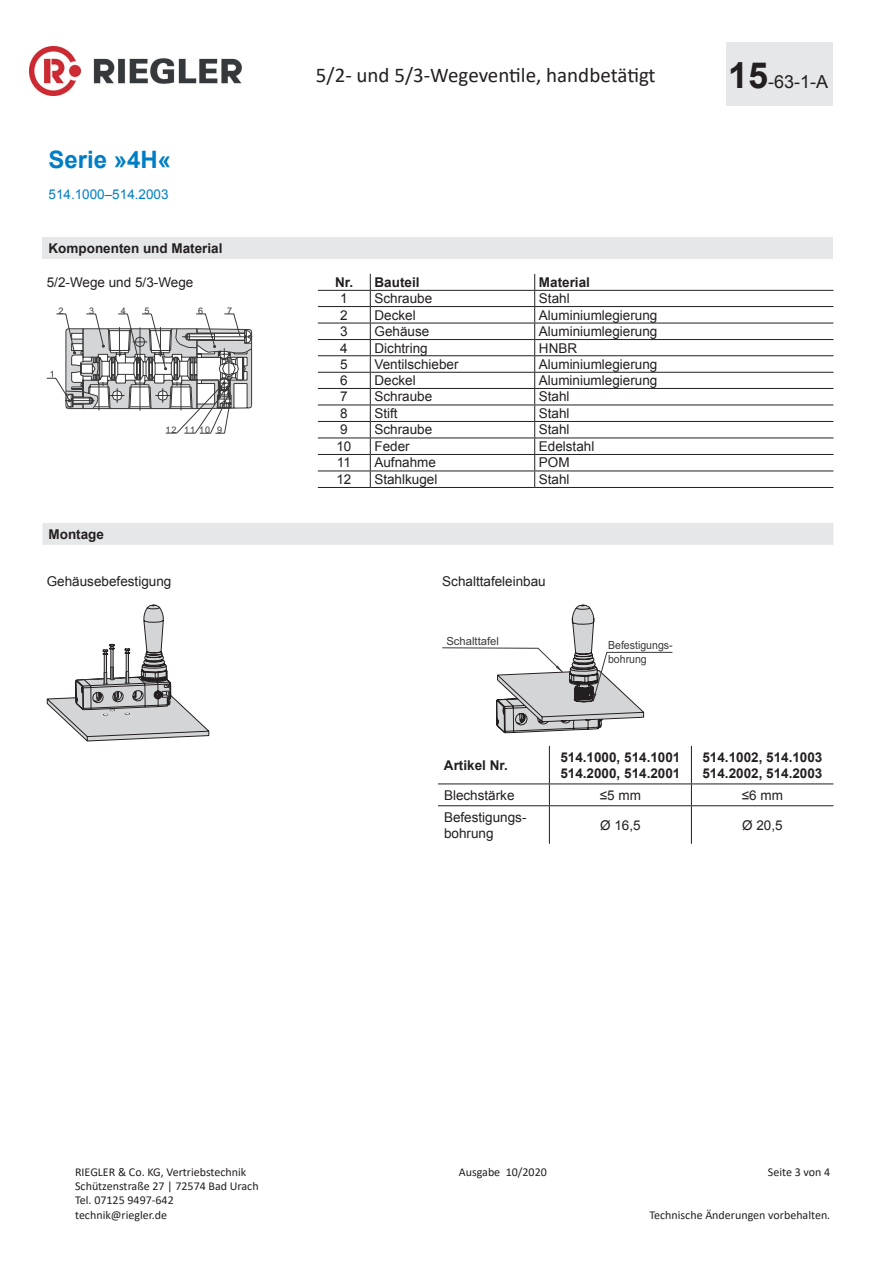
<style>
.page{position:relative;width:893px;height:1263px;background:#fff}
.page>*{position:absolute;margin:0;border:0;box-sizing:border-box;transform-origin:0 0}
.t1{font:700 24px "Arial";color:#007ec5}
.t2{font:21px "Calibri";color:#231f20}
.t3{font:18px "Arial";color:#231f20}
.t4{font:13.5px/16.2px "Arial";color:#231f20}
.t5{font:700 13.5px/16.2px "Arial";color:#231f20}
.t6{font:13.5px "Arial";color:#007ec5}
.t7{font:12px/14.4px "Calibri";color:#231f20}
.t8{font:11.25px/13.5px "Arial";color:#383839;scale:.94 1}
.t9{font:11.25px "Arial";color:#383839}
.t10{font:9px "Arial";color:#383839}
.s1{font-weight:700;font-size:36px}
</style>
<div class="page">
<div style="left:727px;top:43px;width:106px;height:63px;background:#e6e7e9"></div>
<img style="left:29px;top:47px;width:212px;height:48px">
<div style="left:43px;top:237px;width:790px;height:22px;background:#e6e7e9"></div>
<svg style="left:47px;top:313px;width:206px;height:121px"></svg>
<hr style="left:318px;top:290px;width:52px;height:1px;background:#231f20">
<hr style="left:370px;top:290px;width:165px;height:1px;background:#231f20">
<hr style="left:535px;top:290px;width:298px;height:1px;background:#231f20">
<hr style="left:318px;top:306px;width:52px;height:1px;background:#231f20">
<hr style="left:370px;top:306px;width:165px;height:1px;background:#231f20">
<hr style="left:535px;top:306px;width:298px;height:1px;background:#231f20">
<hr style="left:318px;top:323px;width:52px;height:1px;background:#231f20">
<hr style="left:370px;top:323px;width:165px;height:1px;background:#231f20">
<hr style="left:535px;top:323px;width:298px;height:1px;background:#231f20">
<hr style="left:318px;top:339px;width:52px;height:1px;background:#231f20">
<hr style="left:370px;top:339px;width:165px;height:1px;background:#231f20">
<hr style="left:535px;top:339px;width:298px;height:1px;background:#231f20">
<hr style="left:318px;top:355px;width:52px;height:1px;background:#231f20">
<hr style="left:370px;top:355px;width:165px;height:1px;background:#231f20">
<hr style="left:535px;top:355px;width:298px;height:1px;background:#231f20">
<hr style="left:318px;top:372px;width:52px;height:1px;background:#231f20">
<hr style="left:370px;top:372px;width:165px;height:1px;background:#231f20">
<hr style="left:535px;top:372px;width:298px;height:1px;background:#231f20">
<hr style="left:318px;top:388px;width:52px;height:1px;background:#231f20">
<hr style="left:370px;top:388px;width:165px;height:1px;background:#231f20">
<hr style="left:535px;top:388px;width:298px;height:1px;background:#231f20">
<hr style="left:318px;top:405px;width:52px;height:1px;background:#231f20">
<hr style="left:370px;top:405px;width:165px;height:1px;background:#231f20">
<hr style="left:535px;top:405px;width:298px;height:1px;background:#231f20">
<hr style="left:318px;top:421px;width:52px;height:1px;background:#231f20">
<hr style="left:370px;top:421px;width:165px;height:1px;background:#231f20">
<hr style="left:535px;top:421px;width:298px;height:1px;background:#231f20">
<hr style="left:318px;top:438px;width:52px;height:1px;background:#231f20">
<hr style="left:370px;top:438px;width:165px;height:1px;background:#231f20">
<hr style="left:535px;top:438px;width:298px;height:1px;background:#231f20">
<hr style="left:318px;top:454px;width:52px;height:1px;background:#231f20">
<hr style="left:370px;top:454px;width:165px;height:1px;background:#231f20">
<hr style="left:535px;top:454px;width:298px;height:1px;background:#231f20">
<hr style="left:318px;top:471px;width:52px;height:1px;background:#231f20">
<hr style="left:370px;top:471px;width:165px;height:1px;background:#231f20">
<svg style="left:370px;top:274px;width:1px;height:213px"></svg>
<hr style="left:535px;top:471px;width:298px;height:1px;background:#231f20">
<svg style="left:534px;top:274px;width:1px;height:213px"></svg>
<hr style="left:318px;top:487px;width:52px;height:1px;background:#231f20">
<hr style="left:370px;top:487px;width:165px;height:1px;background:#231f20">
<hr style="left:535px;top:487px;width:298px;height:1px;background:#231f20">
<div style="left:43px;top:523px;width:790px;height:22px;background:#e6e7e9"></div>
<svg style="left:47px;top:605px;width:162px;height:136px"></svg>
<svg style="left:442px;top:605px;width:231px;height:128px"></svg>
<hr style="left:549px;top:746px;width:1px;height:37px;background:#231f20">
<hr style="left:691px;top:746px;width:1px;height:37px;background:#231f20">
<hr style="left:438px;top:783px;width:111px;height:1px;background:#231f20">
<hr style="left:549px;top:783px;width:142px;height:1px;background:#231f20">
<svg style="left:549px;top:784px;width:1px;height:21px"></svg>
<hr style="left:691px;top:783px;width:142px;height:1px;background:#231f20">
<svg style="left:691px;top:784px;width:1px;height:21px"></svg>
<hr style="left:438px;top:805px;width:111px;height:1px;background:#231f20">
<hr style="left:549px;top:805px;width:142px;height:1px;background:#231f20">
<hr style="left:549px;top:806px;width:1px;height:38px;background:#231f20">
<hr style="left:691px;top:805px;width:142px;height:1px;background:#231f20">
<hr style="left:691px;top:806px;width:1px;height:38px;background:#231f20">
<h1 class="t1" style="left:49px;top:144px;width:124px">Serie »4H«</h1>
<p class="t6" style="left:49px;top:185px;width:122px">514.1000–514.2003</p>
<p class="t5" style="left:49px;top:240px;width:176px">Komponenten und Material</p>
<p class="t4" style="left:47px;top:274px;width:148px">5/2-Wege und 5/3-Wege</p>
<p class="t10" style="left:59px;top:305px;width:7px">2</p>
<p class="t10" style="left:89px;top:304px;width:7px">3</p>
<p class="t10" style="left:121px;top:305px;width:7px">4</p>
<p class="t10" style="left:145px;top:304px;width:7px">5</p>
<p class="t10" style="left:198px;top:305px;width:7px">6</p>
<p class="t10" style="left:227px;top:305px;width:7px">7</p>
<p class="t10" style="left:165px;top:424px;width:58px">12 11 10 9</p>
<h2 class="t2" style="left:316px;top:61px;width:341px">5/2- und 5/3-Wegeventile, handbetätigt</h2>
<h3 class="t3" style="left:728px;top:69px;width:102px"><span class="s1">15</span>-63-1-A</h3>
<p class="t5" style="left:335px;top:274px;width:86px">Nr. Bauteil</p>
<p class="t5" style="left:539px;top:274px;width:53px">Material</p>
<p class="t4" style="left:340px;top:291px;width:9px">1</p>
<p class="t4" style="left:375px;top:291px;width:59px">Schraube</p>
<p class="t4" style="left:539px;top:291px;width:32px">Stahl</p>
<p class="t4" style="left:340px;top:307px;width:9px">2</p>
<p class="t4" style="left:374px;top:307px;width:43px">Deckel</p>
<p class="t4" style="left:539px;top:307px;width:120px">Aluminiumlegierung</p>
<p class="t4" style="left:340px;top:323px;width:9px">3</p>
<p class="t4" style="left:374px;top:323px;width:56px">Gehäuse</p>
<p class="t4" style="left:539px;top:323px;width:120px">Aluminiumlegierung</p>
<p class="t4" style="left:340px;top:340px;width:9px">4</p>
<p class="t4" style="left:374px;top:340px;width:55px">Dichtring</p>
<p class="t4" style="left:539px;top:340px;width:40px">HNBR</p>
<p class="t4" style="left:340px;top:356px;width:9px">5</p>
<p class="t4" style="left:374px;top:356px;width:86px">Ventilschieber</p>
<p class="t4" style="left:539px;top:356px;width:120px">Aluminiumlegierung</p>
<p class="t4" style="left:340px;top:373px;width:9px">6</p>
<p class="t4" style="left:374px;top:373px;width:43px">Deckel</p>
<p class="t4" style="left:539px;top:373px;width:120px">Aluminiumlegierung</p>
<p class="t4" style="left:340px;top:389px;width:9px">7</p>
<p class="t4" style="left:374px;top:389px;width:59px">Schraube</p>
<p class="t4" style="left:539px;top:389px;width:32px">Stahl</p>
<p class="t4" style="left:340px;top:405px;width:9px">8</p>
<p class="t4" style="left:374px;top:405px;width:25px">Stift</p>
<p class="t4" style="left:539px;top:405px;width:32px">Stahl</p>
<p class="t4" style="left:340px;top:422px;width:9px">9</p>
<p class="t4" style="left:374px;top:422px;width:59px">Schraube</p>
<p class="t4" style="left:539px;top:422px;width:32px">Stahl</p>
<p class="t4" style="left:336px;top:438px;width:17px">10</p>
<p class="t4" style="left:374px;top:438px;width:37px">Feder</p>
<p class="t4" style="left:539px;top:438px;width:57px">Edelstahl</p>
<p class="t4" style="left:337px;top:455px;width:16px">11</p>
<p class="t4" style="left:374px;top:455px;width:63px">Aufnahme</p>
<p class="t4" style="left:539px;top:455px;width:32px">POM</p>
<p class="t4" style="left:336px;top:471px;width:17px">12</p>
<p class="t4" style="left:374px;top:471px;width:65px">Stahlkugel</p>
<p class="t4" style="left:539px;top:471px;width:32px">Stahl</p>
<p class="t5" style="left:49px;top:526px;width:57px">Montage</p>
<p class="t4" style="left:47px;top:573px;width:126px">Gehäusebefestigung</p>
<p class="t4" style="left:442px;top:573px;width:105px">Schalttafeleinbau</p>
<p class="t9" style="left:446px;top:633px;width:54px">Schalttafel</p>
<p class="t8" style="left:608px;top:638px;width:70px">Befestigungs&shy;bohrung</p>
<p class="t5" style="left:444px;top:757px;width:65px">Artikel Nr.</p>
<p class="t5" style="left:560px;top:749px;width:122px">514.1000, 514.1001<br>514.2000, 514.2001</p>
<p class="t5" style="left:702px;top:749px;width:122px">514.1002, 514.1003<br>514.2002, 514.2003</p>
<p class="t4" style="left:444px;top:787px;width:72px">Blechstärke</p>
<p class="t4" style="left:600px;top:787px;width:43px">≤5 mm</p>
<p class="t4" style="left:742px;top:787px;width:43px">≤6 mm</p>
<p class="t4" style="left:444px;top:809px;width:84px">Befestigungs&shy;bohrung</p>
<p class="t4" style="left:600px;top:817px;width:42px">Ø 16,5</p>
<p class="t4" style="left:742px;top:817px;width:42px">Ø 20,5</p>
<p class="t7" style="left:75px;top:1164px;width:185px">RIEGLER &amp; Co. KG, Vertriebstechnik<br>Schützenstraße 27 | 72574 Bad Urach<br>Tel. 07125 9497-642 technik@riegler.de</p>
<p class="t7" style="left:459px;top:1164px;width:89px">Ausgabe 10/2020</p>
<p class="t7" style="left:768px;top:1164px;width:64px">Seite 3 von 4</p>
<p class="t7" style="left:649px;top:1207px;width:182px">Technische Änderungen vorbehalten.</p>
</div>
